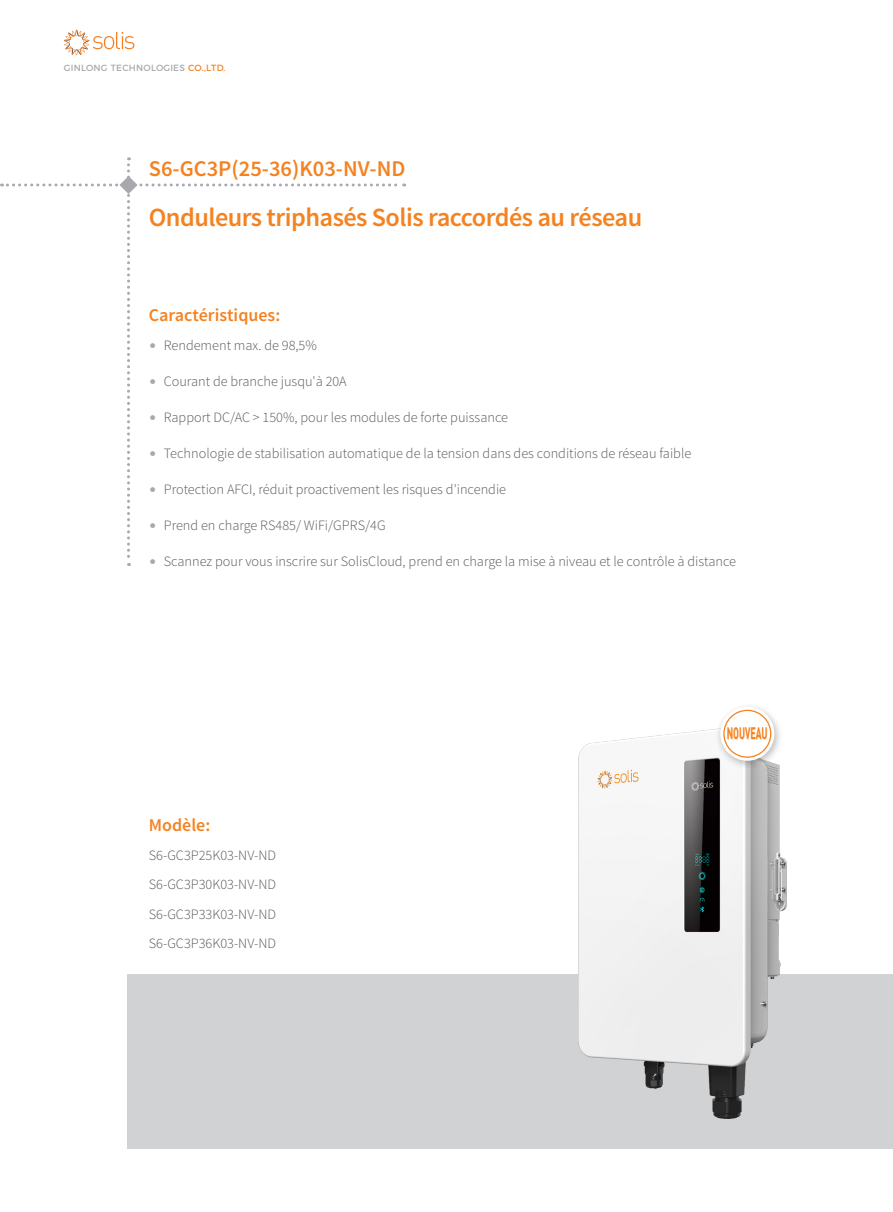
<style>
.page{position:relative;width:893px;height:1212px;background:#fff}
.page>*{position:absolute;margin:0;border:0;box-sizing:border-box;transform-origin:0 0}
.t1{font:600 26.25px "Source Sans Pro";letter-spacing:-.02em;color:#f58220}
.t2{font:600 22.5px "Source Sans Pro";color:#f58220}
.t3{font:600 18px "Source Sans Pro";color:#f58220}
.t4{font:700 16.5px "DIN Pro";color:#f58220;scale:.55 1}
.t5{font:300 14.25px/29.5px "Source Sans Pro";color:#57585a;text-align:justify}
.t6{font:9px "Montserrat";letter-spacing:.025em;color:#a8a9ad}
.s1{color:#f58220}
.s2{color:#a8a9ad}
</style>
<div class="page">
<div style="left:128px;top:974px;width:765px;height:174px;background:#d1d2d4"></div>
<svg style="left:64px;top:30px;width:70px;height:25px"></svg>
<img style="left:578px;top:729px;width:209px;height:389px">
<div style="left:715px;top:702px;width:67px;height:67px;background:#231f20;opacity:.3"></div>
<svg style="left:720px;top:707px;width:54px;height:54px"></svg>
<div style="left:724px;top:710px;width:47px;height:47px;background:#fff;border-radius:50%"></div>
<div style="left:723px;top:710px;width:48px;height:48px;border:1px solid #f58220;border-radius:50%"></div>
<svg style="left:1px;top:157px;width:404px;height:409px"></svg>
<p class="t6" style="left:64px;top:61px;width:163px">GINLONG TECHNOLOGIES <span class="s1">CO.,LTD.</span></p>
<h2 class="t2" style="left:149px;top:154px;width:258px">S6-GC3P(25-36)K03-NV-ND</h2>
<h1 class="t1" style="left:149px;top:201px;width:495px">Onduleurs triphasés Solis raccordés au réseau</h1>
<p class="t3" style="left:149px;top:304px;width:133px">Caractéristiques:</p>
<p class="t5" style="left:149px;top:330px;width:170px"><span class="s2">•</span> Rendement max. de 98,5%</p>
<p class="t5" style="left:149px;top:366px;width:199px"><span class="s2">•</span> Courant de branche jusqu'à 20A</p>
<p class="t5" style="left:149px;top:402px;width:361px"><span class="s2">•</span> Rapport DC/AC &gt; 150%, pour les modules de forte puissance</p>
<p class="t5" style="left:149px;top:438px;width:544px"><span class="s2">•</span> Technologie de stabilisation automatique de la tension dans des conditions de réseau faible</p>
<p class="t5" style="left:149px;top:474px;width:359px"><span class="s2">•</span> Protection AFCI, réduit proactivement les risques d'incendie</p>
<p class="t5" style="left:149px;top:510px;width:238px"><span class="s2">•</span> Prend en charge RS485/ WiFi/GPRS/4G</p>
<p class="t5" style="left:149px;top:546px;width:589px"><span class="s2">•</span> Scannez pour vous inscrire sur SolisCloud, prend en charge la mise à niveau et le contrôle à distance</p>
<p class="t3" style="left:149px;top:814px;width:63px">Modèle:</p>
<p class="t5" style="left:149px;top:840px;width:129px">S6-GC3P25K03-NV-ND S6-GC3P30K03-NV-ND S6-GC3P33K03-NV-ND S6-GC3P36K03-NV-ND</p>
<p class="t4" style="left:727px;top:723px;width:76px">NOUVEAU</p>
</div>
